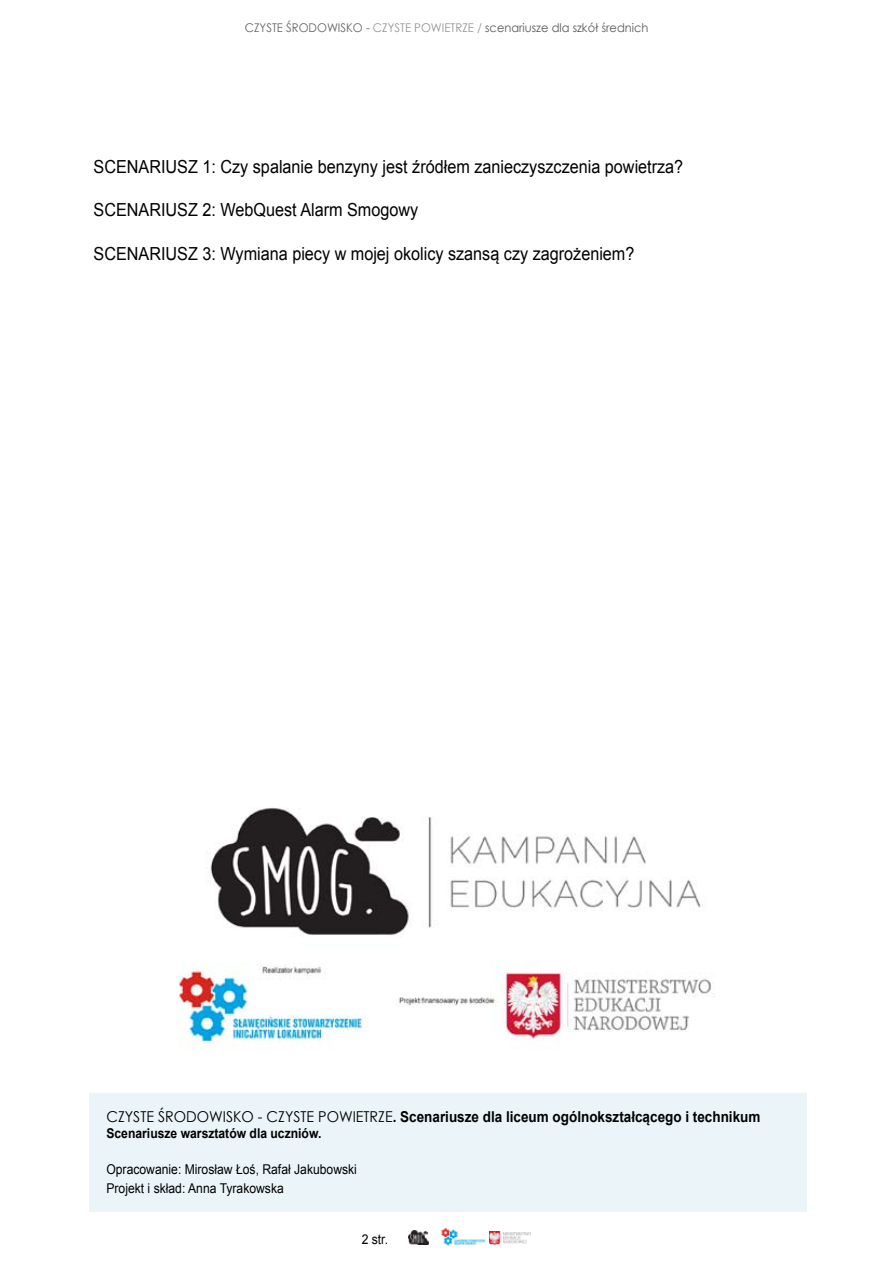
<style>
.page{position:relative;width:893px;height:1263px;background:#fff}
.page>*{position:absolute;margin:0;border:0;box-sizing:border-box;transform-origin:0 0}
.t1{font:18px "Arial";color:#000;scale:.9 1}
.t2{font:700 15px "Arial";color:#000;scale:.9 1}
.t3{font:13.5px/19.5px "Arial";color:#000;scale:.9 1}
.t4{font:700 13.5px "Arial";color:#000;scale:.9 1}
.t5{font:12px "Century Gothic";color:#58595b;scale:.95 1}
.s1{color:#636467}
.s2{color:#939598}
.s3{font-family:"Century Gothic";font-weight:400}
</style>
<div class="page">
<svg style="left:410px;top:1230px;width:19px;height:15px"></svg>
<img style="left:408px;top:1231px;width:21px;height:13px">
<img style="left:490px;top:1231px;width:41px;height:13px">
<img style="left:441px;top:1228px;width:44px;height:18px">
<div style="left:89px;top:1093px;width:717px;height:118px;background:#ebf5f9"></div>
<img style="left:179px;top:807px;width:536px;height:242px">
<p class="t5" style="left:245px;top:20px;width:426px"><span class="s1">CZYSTE ŚRODOWISKO -</span> <span class="s2">CZYSTE POWIETRZE /</span> SCENARIUSZE DLA SZKÓŁ ŚREDNICH</p>
<p class="t1" style="left:94px;top:155px;width:657px">SCENARIUSZ 1: Czy spalanie benzyny jest źródłem zanieczyszczenia powietrza?</p>
<p class="t1" style="left:94px;top:198px;width:362px">SCENARIUSZ 2: WebQuest Alarm Smogowy</p>
<p class="t1" style="left:94px;top:242px;width:602px">SCENARIUSZ 3: Wymiana piecy w mojej okolicy szansą czy zagrożeniem?</p>
<p class="t2" style="left:106px;top:1106px;width:728px"><span class="s3">CZYSTE ŚRODOWISKO - CZYSTE POWIETRZE</span>. Scenariusze dla liceum ogólnokształcącego i technikum</p>
<p class="t4" style="left:106px;top:1124px;width:240px">Scenariusze warsztatów dla uczniów.</p>
<p class="t3" style="left:106px;top:1159px;width:280px">Opracowanie: Mirosław Łoś, Rafał Jakubowski<br>Projekt i skład: Anna Tyrakowska</p>
<p class="t3" style="left:362px;top:1229px;width:31px">2 str.</p>
</div>
